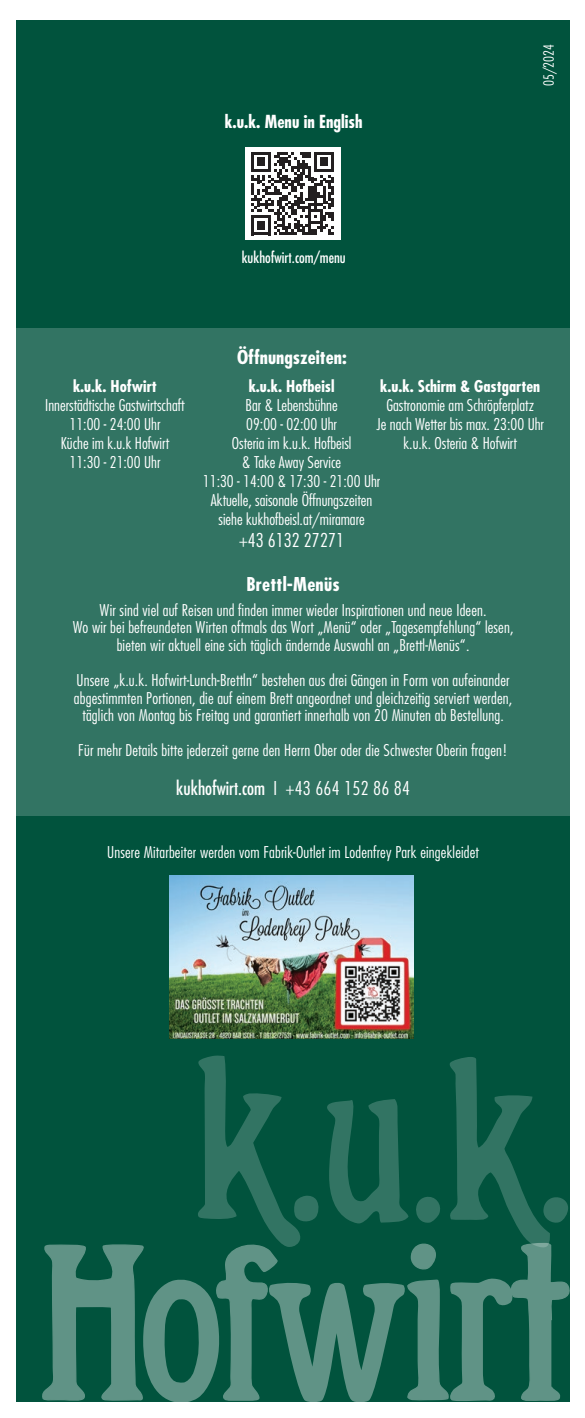
<style>
.page{position:relative;width:585px;height:1418px;background:#fff}
.page>*{position:absolute;margin:0;border:0;box-sizing:border-box;transform-origin:0 0}
.t1{font:condensed 18.62px "Futura Std";color:#fff}
.t2{font:700 condensed 18.62px "Futura Std";color:#fff;scale:1.04 1}
.t3{font:300 condensed 18.62px "Futura Std";color:#fff;scale:1.04 1}
.t4{font:700 condensed 17.5px "Futura Std";color:#fff}
.t5{font:300 condensed 15.75px/19px "Futura Std";letter-spacing:.01em;color:#fff;text-align:center;scale:1.04 1}
.t6{font:700 condensed 15.75px "Futura Std";color:#fff;scale:1.04 1}
.t7{font:condensed 15px "Futura Std";color:#fff}
.t8{font:300 condensed 13.75px "Futura Std";color:#fff;scale:1.04 1}
.s1{font-weight:300}
</style>
<div class="page">
<div style="left:16px;top:21px;width:553px;height:1380px;background:#01533d"></div>
<div style="left:16px;top:328px;width:553px;height:487px;background:#327463"></div>
<svg style="left:41px;top:1055px;width:529px;height:347px"></svg>
<div style="left:245px;top:147px;width:96px;height:92px;background:#fff"></div>
<svg style="left:251px;top:152px;width:83px;height:83px"></svg>
<img style="left:170px;top:875px;width:244px;height:163px">
<p class="t4" style="left:225px;top:111px;width:139px">k.u.k. Menu in English</p>
<p class="t8" style="left:540px;top:86px;width:42px;rotate:-90deg">05/2024</p>
<p class="t7" style="left:242px;top:248px;width:105px">kukhofwirt.com/menu</p>
<p class="t6" style="left:73px;top:376px;width:82px">k.u.k. Hofwirt</p>
<p class="t5" style="left:45px;top:396px;width:135px">Innerstädtische Gastwirtschaft<br>11:00 - 24:00 Uhr<br>Küche im k.u.k Hofwirt<br>11:30 - 21:00 Uhr</p>
<p class="t2" style="left:237px;top:345px;width:107px">Öffnungszeiten:</p>
<p class="t6" style="left:249px;top:376px;width:84px">k.u.k. Hofbeisl</p>
<p class="t5" style="left:203px;top:396px;width:172px">Bar &amp; Lebensbühne<br>09:00 - 02:00 Uhr<br>Osteria im k.u.k. Hofbeisl<br>&amp; Take Away Service<br>11:30 - 14:00 &amp; 17:30 - 21:00 Uhr<br>Aktuelle, saisonale Öffnungszeiten siehe kukhofbeisl.at/miramare</p>
<p class="t3" style="left:239px;top:529px;width:102px">+43 6132 27271</p>
<p class="t6" style="left:380px;top:376px;width:155px">k.u.k. Schirm &amp; Gastgarten</p>
<p class="t5" style="left:376px;top:396px;width:162px">Gastronomie am Schröpferplatz<br>Je nach Wetter bis max. 23:00 Uhr k.u.k. Osteria &amp; Hofwirt</p>
<p class="t2" style="left:246px;top:572px;width:91px">Brettl-Menüs</p>
<p class="t5" style="left:73px;top:601px;width:425px;line-height:17.5px">Wir sind viel auf Reisen und finden immer wieder Inspirationen und neue Ideen.<br>Wo wir bei befreundeten Wirten oftmals das Wort „Menü“ oder „Tagesempfehlung“ lesen, bieten wir aktuell eine sich täglich ändernde Auswahl an „Brettl-Menüs“.</p>
<p class="t5" style="left:74px;top:671px;width:423px;line-height:17.5px">Unsere „k.u.k. Hofwirt-Lunch-Brettln“ bestehen aus drei Gängen in Form von aufeinander abgestimmten Portionen, die auf einem Brett angeordnet und gleichzeitig serviert werden, täglich von Montag bis Freitag und garantiert innerhalb von 20 Minuten ab Bestellung.</p>
<p class="t5" style="left:78px;top:740px;width:414px">Für mehr Details bitte jederzeit gerne den Herrn Ober oder die Schwester Oberin fragen!</p>
<p class="t1" style="left:176px;top:776px;width:235px">kukhofwirt.com <span class="s1">I +43 664 152 86 84</span></p>
<p class="t5" style="left:107px;top:842px;width:359px">Unsere Mitarbeiter werden vom Fabrik-Outlet im Lodenfrey Park eingekleidet</p>
</div>
